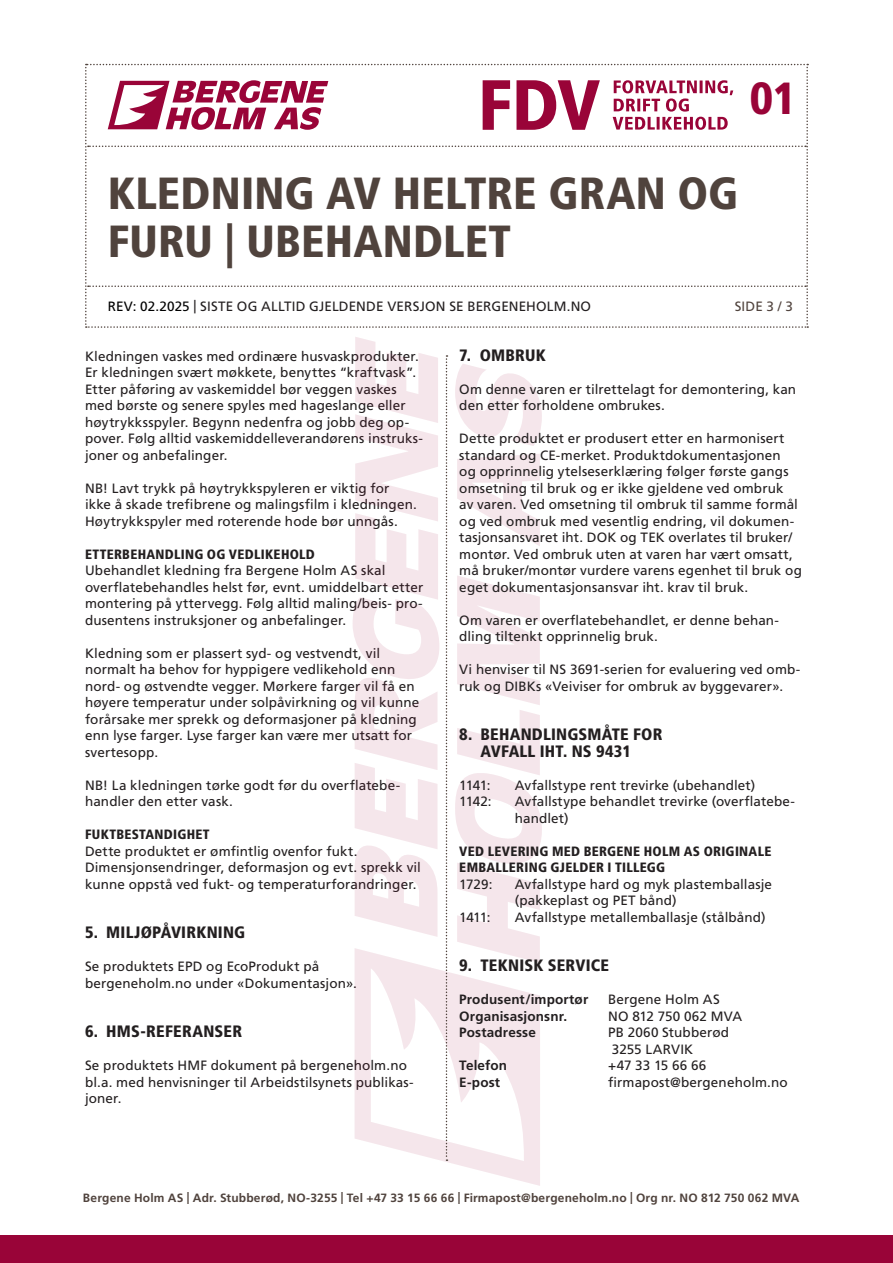
<style>
.page{position:relative;width:893px;height:1263px;background:#fff}
.page>*{position:absolute;margin:0;border:0;box-sizing:border-box;transform-origin:0 0}
.t1{font:900 condensed 45px/48px "Frutiger LT Std";letter-spacing:.005em;color:#50433d}
.t2{font:900 condensed 45px "Frutiger LT Std";color:#990438}
.t3{font:900 condensed 16.5px/16.5px "Frutiger LT Std";letter-spacing:.015em;color:#231f20}
.t4{font:13.5px/16.5px "Frutiger LT Std";letter-spacing:.01em;color:#231f20}
.t5{font:900 condensed 13.5px/16.5px "Frutiger LT Std";letter-spacing:.02em;color:#231f20}
.t6{font:700 13.5px "Frutiger LT Std";letter-spacing:.01em;color:#231f20}
.t7{font:13.5px "Frutiger LT Std";color:#50433d}
.t8{font:700 12px "Frutiger LT Std";letter-spacing:.015em;color:#50433d}
.s1{color:#000}
</style>
<div class="page">
<div style="left:0;top:1235px;width:893px;height:28px;background:#990438"></div>
<svg style="left:85px;top:64px;width:723px;height:264px"></svg>
<svg style="left:353px;top:337px;width:189px;height:849px"></svg>
<h1 class="t2" style="left:750px;top:71px;width:48px">01</h1>
<h1 class="t1" style="left:108px;top:169px;width:632px">KLEDNING AV HELTRE GRAN OG<br>FURU | UBEHANDLET</h1>
<p class="t4" style="left:108px;top:298px;width:485px"><span class="s1">REV: 02.2025</span> | SISTE OG ALLTID GJELDENDE VERSJON SE BERGENEHOLM.NO</p>
<p class="t7" style="left:735px;top:299px;width:60px">SIDE 3 / 3</p>
<p class="t4" style="left:85px;top:348px;width:339px">Kledningen vaskes med ordinære husvaskprodukter.<br>Er kledningen svært møkkete, benyttes “kraftvask”.<br>Etter påføring av vaskemiddel bør veggen vaskes med børste og senere spyles med hageslange eller høytrykksspyler. Begynn nedenfra og jobb deg op&shy;pover. Følg alltid vaskemiddelleverandørens instruks&shy;joner og anbefalinger.</p>
<p class="t4" style="left:85px;top:480px;width:333px">NB! Lavt trykk på høytrykkspyleren er viktig for ikke å skade trefibrene og malingsfilm i kledningen.<br>Høytrykkspyler med roterende hode bør unngås.</p>
<p class="t5" style="left:85px;top:546px;width:231px">ETTERBEHANDLING OG VEDLIKEHOLD</p>
<p class="t4" style="left:85px;top:562px;width:340px">Ubehandlet kledning fra Bergene Holm AS skal overflatebehandles helst før, evnt. umiddelbart etter montering på yttervegg. Følg alltid maling/beis- pro&shy;dusentens instruksjoner og anbefalinger.</p>
<p class="t4" style="left:85px;top:645px;width:336px">Kledning som er plassert syd- og vestvendt, vil normalt ha behov for hyppigere vedlikehold enn nord- og østvendte vegger. Mørkere farger vil få en høyere temperatur under solpåvirkning og vil kunne forårsake mer sprekk og deformasjoner på kledning enn lyse farger. Lyse farger kan være mer utsatt for svertesopp.</p>
<p class="t4" style="left:85px;top:777px;width:317px">NB! La kledningen tørke godt før du overflatebe&shy;handler den etter vask.</p>
<p class="t5" style="left:85px;top:826px;width:126px">FUKTBESTANDIGHET</p>
<p class="t4" style="left:85px;top:843px;width:337px">Dette produktet er ømfintlig ovenfor fukt.<br>Dimensjonsendringer, deformasjon og evt. sprekk vil kunne oppstå ved fukt- og temperaturforandringer.</p>
<p class="t3" style="left:85px;top:924px;width:162px">5. MILJØPÅVIRKNING</p>
<p class="t4" style="left:85px;top:958px;width:273px">Se produktets EPD og EcoProdukt på bergeneholm.no under «Dokumentasjon».</p>
<p class="t3" style="left:85px;top:1023px;width:159px">6. HMS-REFERANSER</p>
<p class="t4" style="left:85px;top:1057px;width:330px">Se produktets HMF dokument på bergeneholm.no bl.a. med henvisninger til Arbeidstilsynets publikas&shy;joner.</p>
<p class="t3" style="left:459px;top:347px;width:88px">7. OMBRUK</p>
<p class="t4" style="left:459px;top:381px;width:338px">Om denne varen er tilrettelagt for demontering, kan den etter forholdene ombrukes.</p>
<p class="t4" style="left:459px;top:430px;width:344px">Dette produktet er produsert etter en harmonisert standard og CE-merket. Produktdokumentasjonen<br>og opprinnelig ytelseserklæring følger første gangs omsetning til bruk og er ikke gjeldene ved ombruk<br>av varen. Ved omsetning til ombruk til samme formål og ved ombruk med vesentlig endring, vil dokumen&shy;tasjonsansvaret iht. DOK og TEK overlates til bruker/ montør. Ved ombruk uten at varen har vært omsatt, må bruker/montør vurdere varens egenhet til bruk og eget dokumentasjonsansvar iht. krav til bruk.</p>
<p class="t4" style="left:459px;top:612px;width:321px">Om varen er overflatebehandlet, er denne behan&shy;dling tiltenkt opprinnelig bruk.</p>
<p class="t4" style="left:459px;top:661px;width:343px">Vi henviser til NS 3691-serien for evaluering ved omb&shy;ruk og DIBKs «Veiviser for ombruk av byggevarer».</p>
<p class="t3" style="left:481px;top:726px;width:183px;text-indent:-21px">8. BEHANDLINGSMÅTE FOR<br>AVFALL IHT. NS 9431</p>
<p class="t4" style="left:459px;top:777px;width:33px">1141:</p>
<p class="t4" style="left:515px;top:777px;width:242px">Avfallstype rent trevirke (ubehandlet)</p>
<p class="t4" style="left:459px;top:793px;width:34px">1142:</p>
<p class="t4" style="left:515px;top:793px;width:282px">Avfallstype behandlet trevirke (overflatebe&shy;handlet)</p>
<p class="t5" style="left:459px;top:843px;width:314px">VED LEVERING MED BERGENE HOLM AS ORIGINALE<br>EMBALLERING GJELDER I TILLEGG</p>
<p class="t4" style="left:459px;top:876px;width:35px">1729:</p>
<p class="t4" style="left:515px;top:876px;width:259px">Avfallstype hard og myk plastemballasje (pakkeplast og PET bånd)</p>
<p class="t4" style="left:459px;top:909px;width:33px">1411:</p>
<p class="t4" style="left:515px;top:909px;width:252px">Avfallstype metallemballasje (stålbånd)</p>
<p class="t3" style="left:459px;top:957px;width:151px">9. TEKNISK SERVICE</p>
<p class="t6" style="left:459px;top:992px;width:130px">Produsent/importør</p>
<p class="t4" style="left:608px;top:991px;width:113px">Bergene Holm AS</p>
<p class="t6" style="left:459px;top:1008px;width:109px">Organisasjonsnr.</p>
<p class="t4" style="left:608px;top:1008px;width:135px">NO 812 750 062 MVA</p>
<p class="t6" style="left:459px;top:1025px;width:78px">Postadresse</p>
<p class="t4" style="left:608px;top:1024px;width:122px">PB 2060 Stubberød<br>3255 LARVIK</p>
<p class="t6" style="left:459px;top:1058px;width:49px">Telefon</p>
<p class="t4" style="left:608px;top:1057px;width:100px">+47 33 15 66 66</p>
<p class="t6" style="left:459px;top:1074px;width:42px">E-post</p>
<p class="t4" style="left:608px;top:1074px;width:181px">firmapost@bergeneholm.no</p>
<p class="t8" style="left:83px;top:1191px;width:718px">Bergene Holm AS | Adr. Stubberød, NO-3255 | Tel +47 33 15 66 66 | Firmapost@bergeneholm.no | Org nr. NO 812 750 062 MVA</p>
</div>
